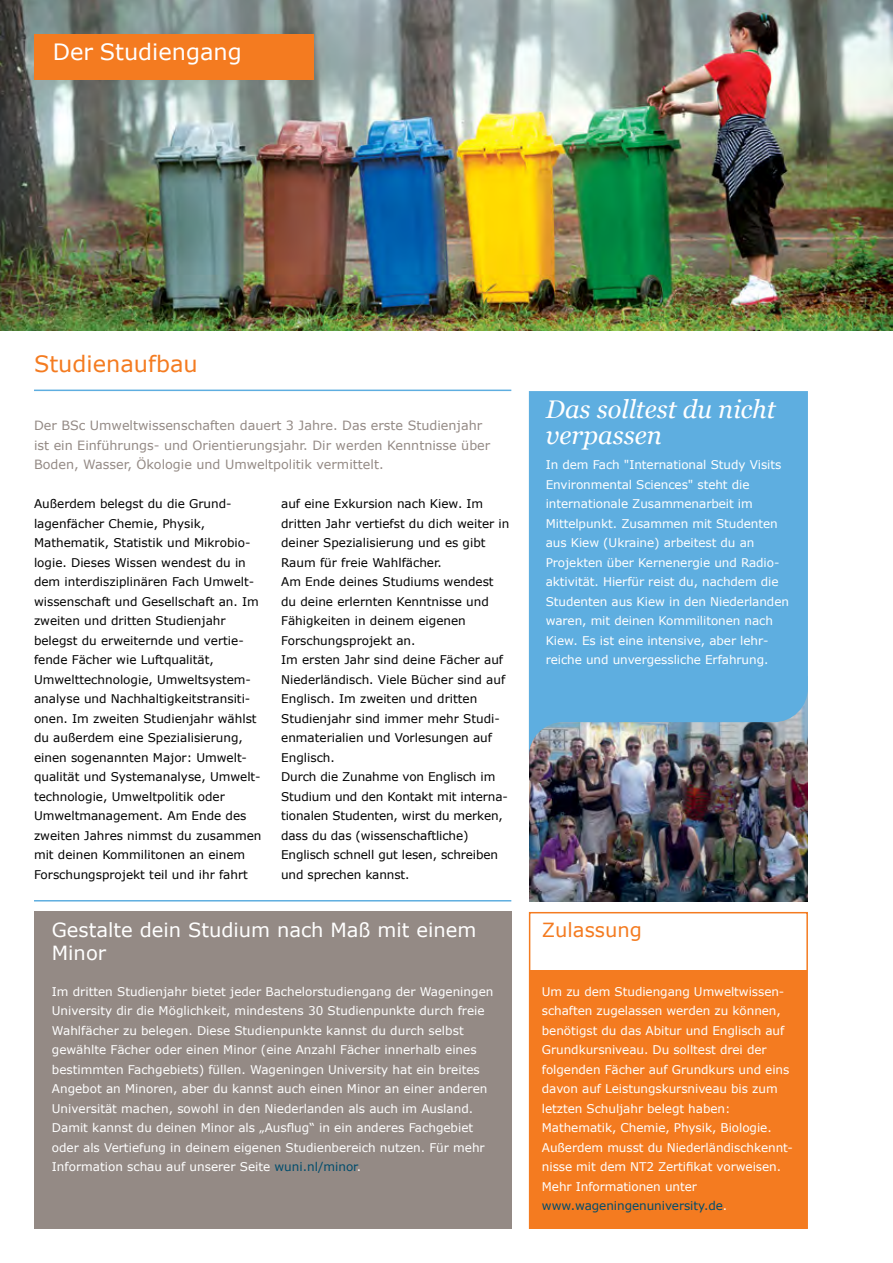
<style>
.page{position:relative;width:893px;height:1263px;background:#fff}
.page>*{position:absolute;margin:0;border:0;box-sizing:border-box;transform-origin:0 0}
.t1{font:italic 25.5px/25.5px "Georgia";color:#fff}
.t2{font:22.5px "Verdana";color:#fff}
.t3{font:22.5px "Verdana";color:#f47b20}
.t4{font:19.5px/22.5px "Verdana";color:#fff}
.t5{font:19.5px "Verdana";color:#f47b20}
.t6{font:12.75px/19.5px "Verdana";color:#948a85}
.t7{font:12px/19.5px "Verdana";letter-spacing:-.005em;color:#fff}
.t8{font:12px/19.5px "Verdana";color:#000}
.s1{color:#004c6c}
</style>
<div class="page">
<img style="left:0;top:0;width:893px;height:330px">
<img style="left:529px;top:756px;width:279px;height:145px">
<div style="left:34px;top:912px;width:478px;height:317px;background:#948a85"></div>
<div style="left:529px;top:970px;width:278px;height:259px;background:#f47b20"></div>
<div style="left:529px;top:912px;width:279px;height:317px;border:2px solid #f47b20"></div>
<div style="left:34px;top:34px;width:280px;height:45px;background:#f47b20"></div>
<svg style="left:529px;top:391px;width:279px;height:365px;background:#62abd9"></svg>
<hr style="left:34px;top:390px;width:477px;height:1px;background:#5eaee0">
<hr style="left:34px;top:900px;width:477px;height:1px;background:#5eaee0">
<h2 class="t2" style="left:53px;top:36px;width:191px">Der Studiengang</h2>
<h2 class="t3" style="left:34px;top:348px;width:165px">Studienaufbau</h2>
<p class="t6" style="left:34px;top:416px;width:458px">Der BSc Umweltwissenschaften dauert 3 Jahre. Das erste Studienjahr ist ein Einführungs- und Orientierungsjahr. Dir werden Kenntnisse über<br>Boden, Wasser, Ökologie und Umweltpolitik vermittelt.</p>
<p class="t8" style="left:34px;top:494px;width:229px">Außerdem belegst du die Grund&shy;lagenfächer Chemie, Physik, Mathematik, Statistik und Mikrobio&shy;logie. Dieses Wissen wendest du in dem interdisziplinären Fach Umwelt&shy;wissenschaft und Gesellschaft an. Im zweiten und dritten Studienjahr belegst du erweiternde und vertie&shy;fende Fächer wie Luftqualität, Umwelttechnologie, Umweltsystem&shy;analyse und Nachhaltigkeitstransiti&shy;onen. Im zweiten Studienjahr wählst du außerdem eine Spezialisierung, einen sogenannten Major: Umwelt&shy;qualität und Systemanalyse, Umwelt&shy;technologie, Umweltpolitik oder Umweltmanagement. Am Ende des zweiten Jahres nimmst du zusammen mit deinen Kommilitonen an einem Forschungsprojekt teil und ihr fahrt</p>
<p class="t8" style="left:281px;top:494px;width:230px">auf eine Exkursion nach Kiew. Im dritten Jahr vertiefst du dich weiter in deiner Spezialisierung und es gibt<br>Raum für freie Wahlfächer.<br>Am Ende deines Studiums wendest du deine erlernten Kenntnisse und<br>Fähigkeiten in deinem eigenen<br>Forschungsprojekt an.<br>Im ersten Jahr sind deine Fächer auf<br>Niederländisch. Viele Bücher sind auf<br>Englisch. Im zweiten und dritten<br>Studienjahr sind immer mehr Studi&shy;enmaterialien und Vorlesungen auf<br>Englisch.<br>Durch die Zunahme von Englisch im<br>Studium und den Kontakt mit interna&shy;tionalen Studenten, wirst du merken, dass du das (wissenschaftliche)<br>Englisch schnell gut lesen, schreiben und sprechen kannst.</p>
<h3 class="t4" style="left:52px;top:918px;width:426px">Gestalte dein Studium nach Maß mit einem<br>Minor</h3>
<p class="t7" style="left:52px;top:981px;width:443px">Im dritten Studienjahr bietet jeder Bachelorstudiengang der Wageningen University dir die Möglichkeit, mindestens 30 Studienpunkte durch freie Wahlfächer zu belegen. Diese Studienpunkte kannst du durch selbst gewählte Fächer oder einen Minor (eine Anzahl Fächer innerhalb eines bestimmten Fachgebiets) füllen. Wageningen University hat ein breites Angebot an Minoren, aber du kannst auch einen Minor an einer anderen Universität machen, sowohl in den Niederlanden als auch im Ausland.<br>Damit kannst du deinen Minor als „Ausflug“ in ein anderes Fachgebiet oder als Vertiefung in deinem eigenen Studienbereich nutzen. Für mehr Information schau auf unserer Seite <span class="s1">wuni.nl/minor</span>.</p>
<h1 class="t1" style="left:546px;top:396px;width:231px">Das solltest du nicht verpassen</h1>
<p class="t7" style="left:546px;top:455px;width:245px">In dem Fach "International Study Visits Environmental Sciences" steht die internationale Zusammenarbeit im Mittelpunkt. Zusammen mit Studenten aus Kiew (Ukraine) arbeitest du an Projekten über Kernenergie und Radio&shy;aktivität. Hierfür reist du, nachdem die Studenten aus Kiew in den Niederlanden waren, mit deinen Kommilitonen nach Kiew. Es ist eine intensive, aber lehr&shy;reiche und unvergessliche Erfahrung.</p>
<h3 class="t5" style="left:542px;top:917px;width:101px">Zulassung</h3>
<p class="t7" style="left:542px;top:981px;width:253px">Um zu dem Studiengang Umweltwissen&shy;schaften zugelassen werden zu können, benötigst du das Abitur und Englisch auf Grundkursniveau. Du solltest drei der folgenden Fächer auf Grundkurs und eins davon auf Leistungskursniveau bis zum letzten Schuljahr belegt haben:<br>Mathematik, Chemie, Physik, Biologie.<br>Außerdem musst du Niederländischkennt&shy;nisse mit dem NT2 Zertifikat vorweisen.<br>Mehr Informationen unter <span class="s1">www.wageningenuniversity.de</span>.</p>
</div>
